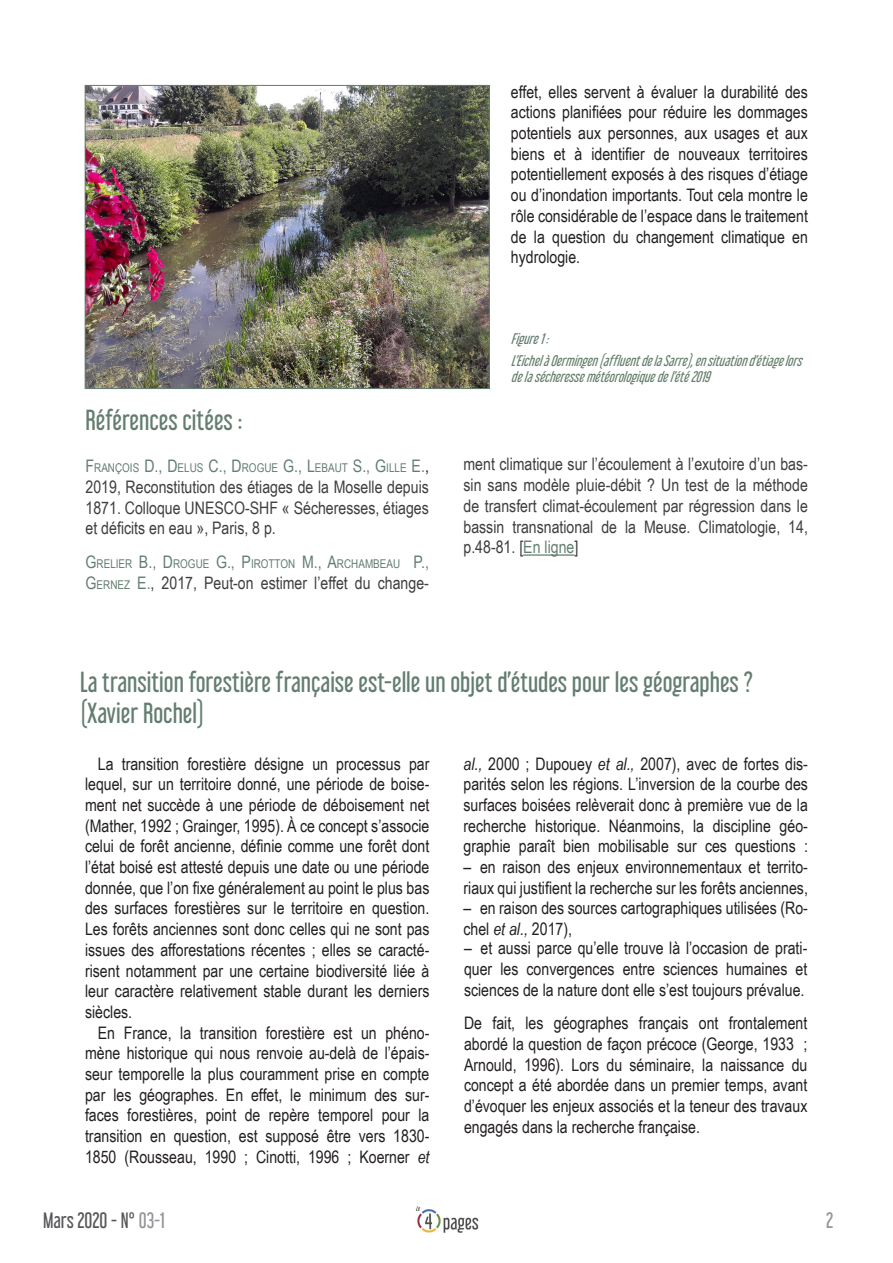
<style>
.page{position:relative;width:893px;height:1263px;background:#fff}
.page>*{position:absolute;margin:0;border:0;box-sizing:border-box;transform-origin:0 0}
.Titre_Xavier{font:25.5px "Libel Suit Rg";color:#637d70}
.Titre_partie_milieu{font:25.5px "Libel Suit Rg";color:#637d70}
.t1{font:19.5px "Libel Suit Rg";color:#57585a}
.t2{font:19.5px "Libel Suit Rg";color:#939598}
.Texte_courant{font:17.25px/20.7px "Arial Narrow";color:#231f20;text-align:justify}
.Bibliographie{font:17.25px/20.7px "Arial Narrow";color:#231f20;text-align:justify}
.Bibliographie-2{font:17.25px/20.7px "Arial Narrow";color:#3e3e3f;text-align:justify}
.Titre_figure{font:italic 13.5px/16.2px "Libel Suit Rg";color:#66806c}
.Sous_titre{font:italic 13.5px "Libel Suit Rg";color:#637d70}
.Bibliographie-3{font:12.15px "Arial Narrow";color:#637d70}
.s1{font-size:17.25px}
.s2{font-size:17.25px;color:#231f20}
.s3{color:#637d70}
.s4{font-size:12.15px;color:#637d70}
.s5{font-style:italic}
.s6{color:#939598}
</style>
<div class="page">
<img style="left:415px;top:1206px;width:64px;height:27px">
<img style="left:87px;top:87px;width:401px;height:300px">
<div style="left:85px;top:85px;width:405px;height:304px;border:1px solid #637d70"></div>
<hr style="left:523px;top:554px;width:51px;height:2px;background:#637d70">
<p class="Texte_courant" style="left:511px;top:81px;width:298px">effet, elles servent à évaluer la durabilité des actions planifiées pour réduire les dommages potentiels aux personnes, aux usages et aux biens et à identifier de nouveaux territoires potentiellement exposés à des risques d’étiage ou d’inondation importants. Tout cela montre le rôle considérable de l’espace dans le traitement de la question du changement climatique en hydrologie.</p>
<p class="Sous_titre" style="left:511px;top:327px;width:45px">Figure1:</p>
<p class="Titre_partie_milieu" style="left:86px;top:399px;width:159px">Références citées :</p>
<p class="Bibliographie-3" style="left:86px;top:459px;width:345px"><span class="s1">F</span>RANÇOIS <span class="s1">D., D</span>ELUS <span class="s1">C., D</span>ROGUE <span class="s1">G., L</span>EBAUT <span class="s1">S., G</span>ILLE <span class="s1">E.</span><span class="s2">,</span></p>
<p class="Bibliographie-2" style="left:86px;top:476px;width:345px">2019, Reconstitution des étiages de la Moselle depuis 1871. Colloque UNESCO-SHF « Sécheresses, étiages et déficits en eau », Paris, 8 p.</p>
<p class="Bibliographie-3" style="left:86px;top:555px;width:345px"><span class="s1">G</span>RELIER <span class="s1">B., D</span>ROGUE <span class="s1">G., P</span>IROTTON <span class="s1">M., A</span>RCHAMBEAU <span class="s1">P.,</span></p>
<p class="Bibliographie-2" style="left:86px;top:571px;width:345px"><span class="s3">G</span><span class="s4">ERNEZ</span> <span class="s3">E</span><span class="s3">.</span>, 2017, Peut-on estimer l’effet du change-</p>
<p class="Titre_figure" style="left:511px;top:351px;width:298px">L’EichelàOermingen(affluentdelaSarre),ensituationd’étiagelors delasécheressemétéorologiquedel’été2019</p>
<p class="Bibliographie-2" style="left:463px;top:453px;width:346px">ment climatique sur l’écoulement à l’exutoire d’un bas&shy;sin sans modèle pluie-débit ? Un test de la méthode de transfert climat-écoulement par régression dans le bassin transnational de la Meuse. Climatologie, 14, p.48-81. [<span class="s3">En ligne</span>]</p>
<p class="Titre_Xavier" style="left:80px;top:661px;width:674px">La transition forestière française est-elle un objet d’études pour les géographes ?</p>
<p class="Titre_Xavier" style="left:80px;top:692px;width:126px">(Xavier Rochel)</p>
<p class="Texte_courant" style="left:85px;top:752px;width:346px;text-indent:13px">La transition forestière désigne un processus par lequel, sur un territoire donné, une période de boise&shy;ment net succède à une période de déboisement net (Mather, 1992 ; Grainger, 1995). À ce concept s’associe celui de forêt ancienne, définie comme une forêt dont l’état boisé est attesté depuis une date ou une période donnée, que l’on fixe généralement au point le plus bas des surfaces forestières sur le territoire en question.<br>Les forêts anciennes sont donc celles qui ne sont pas issues des afforestations récentes ; elles se caracté&shy;risent notamment par une certaine biodiversité liée à leur caractère relativement stable durant les derniers siècles.</p>
<p class="Texte_courant" style="left:85px;top:1021px;width:346px;text-indent:13px">En France, la transition forestière est un phéno&shy;mène historique qui nous renvoie au-delà de l’épais&shy;seur temporelle la plus couramment prise en compte par les géographes. En effet, le minimum des sur&shy;faces forestières, point de repère temporel pour la transition en question, est supposé être vers 1830- 1850 (Rousseau, 1990 ; Cinotti, 1996 ; Koerner <span class="s5">et</span></p>
<p class="Texte_courant" style="left:463px;top:752px;width:346px"><span class="s5">al.,</span> 2000 ; Dupouey <span class="s5">et al.,</span> 2007), avec de fortes dis&shy;parités selon les régions. L’inversion de la courbe des surfaces boisées relèverait donc à première vue de la recherche historique. Néanmoins, la discipline géo&shy;graphie paraît bien mobilisable sur ces questions :</p>
<p class="Texte_courant" style="left:463px;top:856px;width:346px">– en raison des enjeux environnementaux et territo&shy;riaux qui justifient la recherche sur les forêts anciennes,</p>
<p class="Texte_courant" style="left:463px;top:897px;width:346px">– en raison des sources cartographiques utilisées (Ro&shy;chel <span class="s5">et al.,</span> 2017),</p>
<p class="Bibliographie" style="left:464px;top:937px;width:345px">– et aussi parce qu’elle trouve là l’occasion de prati&shy;quer les convergences entre sciences humaines et sciences de la nature dont elle s’est toujours prévalue.</p>
<p class="Bibliographie" style="left:464px;top:1012px;width:345px">De fait, les géographes français ont frontalement abordé la question de façon précoce (George, 1933 ; Arnould, 1996). Lors du séminaire, la naissance du concept a été abordée dans un premier temps, avant d’évoquer les enjeux associés et la teneur des travaux engagés dans la recherche française.</p>
<p class="t1" style="left:43px;top:1204px;width:123px">Mars 2020 - N° <span class="s6">03-1</span></p>
<p class="t2" style="left:826px;top:1204px;width:9px">2</p>
</div>
